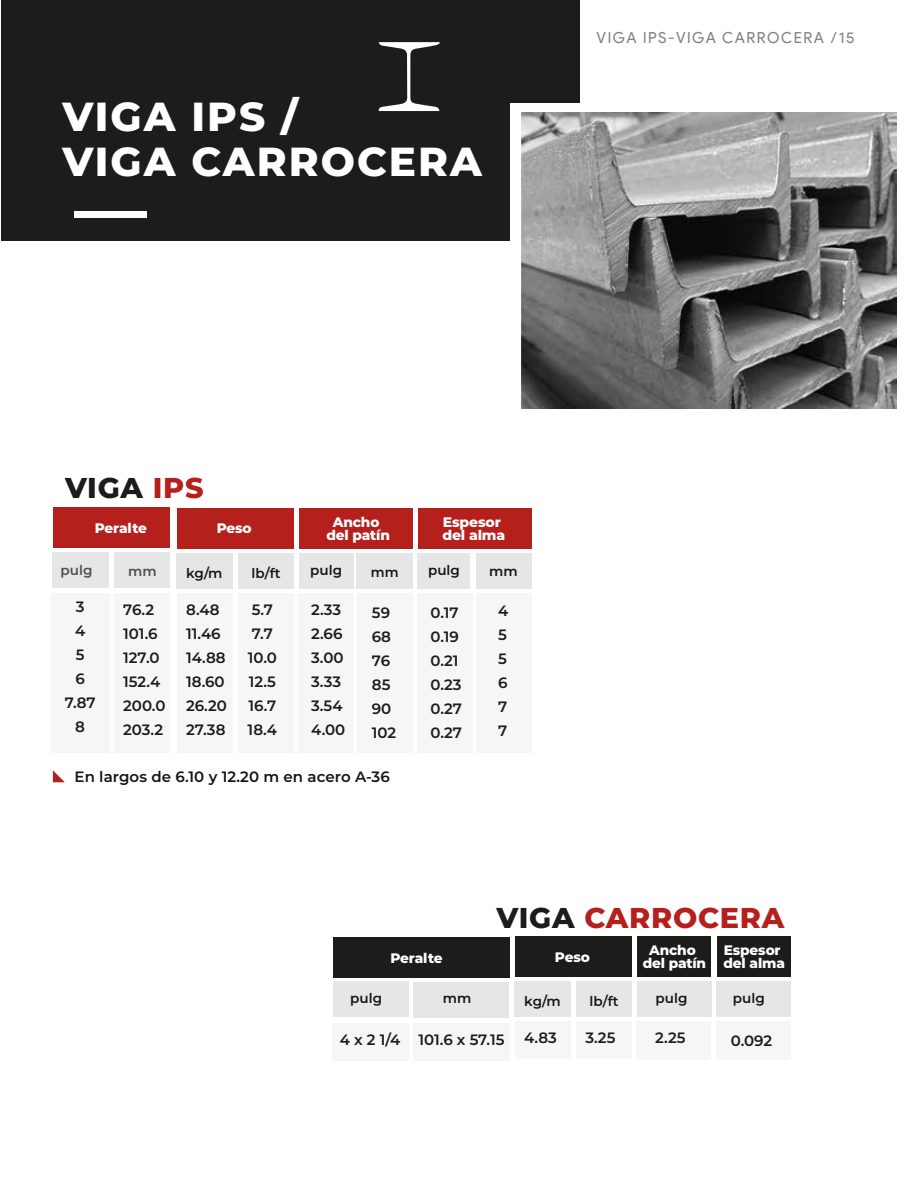
<style>
.page{position:relative;width:916px;height:1188px;background:#fff}
.page>*{position:absolute;margin:0;border:0;box-sizing:border-box;transform-origin:0 0}
.t1{font:800 40.5px/45px "Montserrat";letter-spacing:.05em;color:#fff}
.t2{font:800 28.65px "Montserrat";letter-spacing:.025em;color:#b5201d}
.t3{font:800 28.65px "Montserrat";letter-spacing:.025em;color:#1c1c1b}
.t4{font:15.3px "Product Sans";letter-spacing:.1em;color:#838384}
.t5{font:600 15px/24px "Montserrat";color:#1c1c1b}
.t6{font:600 15px "Montserrat";letter-spacing:.005em;color:#1a1413}
.t7{font:800 13.8px/13.5px "Montserrat";letter-spacing:-.01em;color:#fff;text-align:center}
.t8{font:600 13.65px "Montserrat";letter-spacing:.005em;color:#1a1413}
.s1{color:#b5201d}
.s2{color:#1c1c1b}
</style>
<div class="page">
<div style="left:1px;top:0;width:578px;height:241px;background:#1c1c1b"></div>
<div style="left:511px;top:103px;width:340px;height:265px;background:#fff"></div>
<div style="left:414px;top:982px;width:95px;height:35px;background:#e6e6e6"></div>
<div style="left:333px;top:981px;width:76px;height:35px;background:#e6e6e6"></div>
<div style="left:238px;top:593px;width:55px;height:159px;background:#f7f6f6"></div>
<div style="left:417px;top:593px;width:55px;height:159px;background:#f7f6f6"></div>
<div style="left:177px;top:593px;width:55px;height:159px;background:#f7f6f6"></div>
<div style="left:298px;top:593px;width:55px;height:159px;background:#f7f6f6"></div>
<div style="left:358px;top:593px;width:55px;height:159px;background:#f7f6f6"></div>
<div style="left:299px;top:508px;width:114px;height:41px;background:#b5201d"></div>
<div style="left:299px;top:553px;width:54px;height:35px;background:#e6e6e6"></div>
<div style="left:357px;top:553px;width:56px;height:35px;background:#e6e6e6"></div>
<div style="left:418px;top:553px;width:52px;height:35px;background:#e6e6e6"></div>
<div style="left:476px;top:553px;width:55px;height:35px;background:#e6e6e6"></div>
<div style="left:176px;top:553px;width:56px;height:35px;background:#e6e6e6"></div>
<div style="left:238px;top:553px;width:55px;height:35px;background:#e6e6e6"></div>
<div style="left:476px;top:593px;width:55px;height:159px;background:#f7f6f6"></div>
<div style="left:177px;top:508px;width:116px;height:41px;background:#b5201d"></div>
<div style="left:418px;top:508px;width:113px;height:41px;background:#b5201d"></div>
<div style="left:51px;top:593px;width:58px;height:159px;background:#f7f6f6"></div>
<div style="left:52px;top:552px;width:56px;height:35px;background:#e6e6e6"></div>
<div style="left:115px;top:593px;width:55px;height:159px;background:#f7f6f6"></div>
<div style="left:114px;top:552px;width:56px;height:36px;background:#e6e6e6"></div>
<div style="left:53px;top:507px;width:117px;height:41px;background:#b5201d"></div>
<div style="left:576px;top:1021px;width:56px;height:38px;background:#f7f6f6"></div>
<div style="left:515px;top:1021px;width:55px;height:38px;background:#f7f6f6"></div>
<div style="left:636px;top:1021px;width:75px;height:38px;background:#f7f6f6"></div>
<div style="left:717px;top:1021px;width:74px;height:38px;background:#f7f6f6"></div>
<div style="left:637px;top:937px;width:74px;height:40px;background:#1c1c1b"></div>
<div style="left:637px;top:981px;width:74px;height:35px;background:#e6e6e6"></div>
<div style="left:716px;top:981px;width:75px;height:35px;background:#e6e6e6"></div>
<div style="left:514px;top:981px;width:56px;height:35px;background:#e6e6e6"></div>
<div style="left:576px;top:981px;width:56px;height:35px;background:#e6e6e6"></div>
<div style="left:515px;top:937px;width:117px;height:40px;background:#1c1c1b"></div>
<div style="left:332px;top:1023px;width:76px;height:38px;background:#f7f6f6"></div>
<div style="left:413px;top:1023px;width:96px;height:38px;background:#f7f6f6"></div>
<div style="left:333px;top:937px;width:176px;height:41px;background:#1c1c1b"></div>
<div style="left:717px;top:937px;width:74px;height:40px;background:#1c1c1b"></div>
<svg style="left:53px;top:770px;width:12px;height:12px"></svg>
<svg style="left:378px;top:42px;width:62px;height:69px"></svg>
<img style="left:521px;top:113px;width:376px;height:296px">
<div style="left:74px;top:211px;width:72px;height:6px;background:#fff"></div>
<h1 class="t1" style="left:62px;top:92px;width:421px">VIGA IPS /<br>VIGA CARROCERA</h1>
<p class="t4" style="left:597px;top:29px;width:260px">VIGA IPS-VIGA CARROCERA /15</p>
<h2 class="t3" style="left:65px;top:467px;width:140px">VIGA <span class="s1">IPS</span></h2>
<p class="t7" style="left:217px;top:521px;width:36px">Peso</p>
<p class="t7" style="left:326px;top:514px;width:65px">Ancho del patín</p>
<p class="t7" style="left:442px;top:514px;width:64px;text-align:left">Espesor del alma</p>
<p class="t8" style="left:186px;top:563px;width:38px">kg/m</p>
<p class="t8" style="left:251px;top:563px;width:31px">lb/ft</p>
<p class="t7" style="left:95px;top:521px;width:54px">Peralte</p>
<p class="t8" style="left:60px;top:560px;width:34px">pulg</p>
<p class="t8" style="left:128px;top:562px;width:30px">mm</p>
<p class="t8" style="left:310px;top:560px;width:34px">pulg</p>
<p class="t8" style="left:371px;top:562px;width:29px">mm</p>
<p class="t8" style="left:428px;top:560px;width:34px">pulg</p>
<p class="t8" style="left:489px;top:561px;width:30px">mm</p>
<p class="t5" style="left:65px;top:594px;width:33px;text-align:center">3<br>4<br>5<br>6<br>7.87<br>8</p>
<p class="t5" style="left:123px;top:597px;width:44px">76.2<br>101.6<br>127.0<br>152.4<br>200.0<br>203.2</p>
<p class="t5" style="left:186px;top:597px;width:42px">8.48<br>11.46<br>14.88<br>18.60<br>26.20<br>27.38</p>
<p class="t5" style="left:248px;top:597px;width:31px">5.7<br>7.7<br>10.0<br>12.5<br>16.7<br>18.4</p>
<p class="t5" style="left:311px;top:597px;width:36px">2.33<br>2.66<br>3.00<br>3.33<br>3.54<br>4.00</p>
<p class="t5" style="left:372px;top:600px;width:26px">59<br>68<br>76<br>85<br>90<br>102</p>
<p class="t5" style="left:430px;top:600px;width:33px">0.17<br>0.19<br>0.21<br>0.23<br>0.27<br>0.27</p>
<p class="t5" style="left:498px;top:598px;width:12px;text-align:justify">4<br>5<br>5<br>6<br>7<br>7</p>
<p class="t6" style="left:75px;top:766px;width:317px">En largos de 6.10 y 12.20 m en acero A-36</p>
<h2 class="t2" style="left:497px;top:897px;width:289px"><span class="s2">VIGA</span> CARROCERA</h2>
<p class="t7" style="left:555px;top:949px;width:36px">Peso</p>
<p class="t7" style="left:643px;top:942px;width:65px">Ancho del patín</p>
<p class="t8" style="left:524px;top:992px;width:38px">kg/m</p>
<p class="t8" style="left:589px;top:992px;width:31px">lb/ft</p>
<p class="t7" style="left:390px;top:951px;width:54px">Peralte</p>
<p class="t8" style="left:350px;top:989px;width:34px">pulg</p>
<p class="t8" style="left:443px;top:989px;width:30px">mm</p>
<p class="t8" style="left:655px;top:989px;width:34px">pulg</p>
<p class="t7" style="left:723px;top:942px;width:63px;text-align:left">Espesor del alma</p>
<p class="t8" style="left:733px;top:988px;width:34px">pulg</p>
<p class="t5" style="left:340px;top:1027px;width:166px">4 x 2 1/4 101.6 x 57.15</p>
<p class="t5" style="left:524px;top:1025px;width:34px">4.83</p>
<p class="t5" style="left:585px;top:1025px;width:32px">3.25</p>
<p class="t5" style="left:655px;top:1025px;width:32px">2.25</p>
<p class="t5" style="left:731px;top:1028px;width:43px">0.092</p>
</div>
